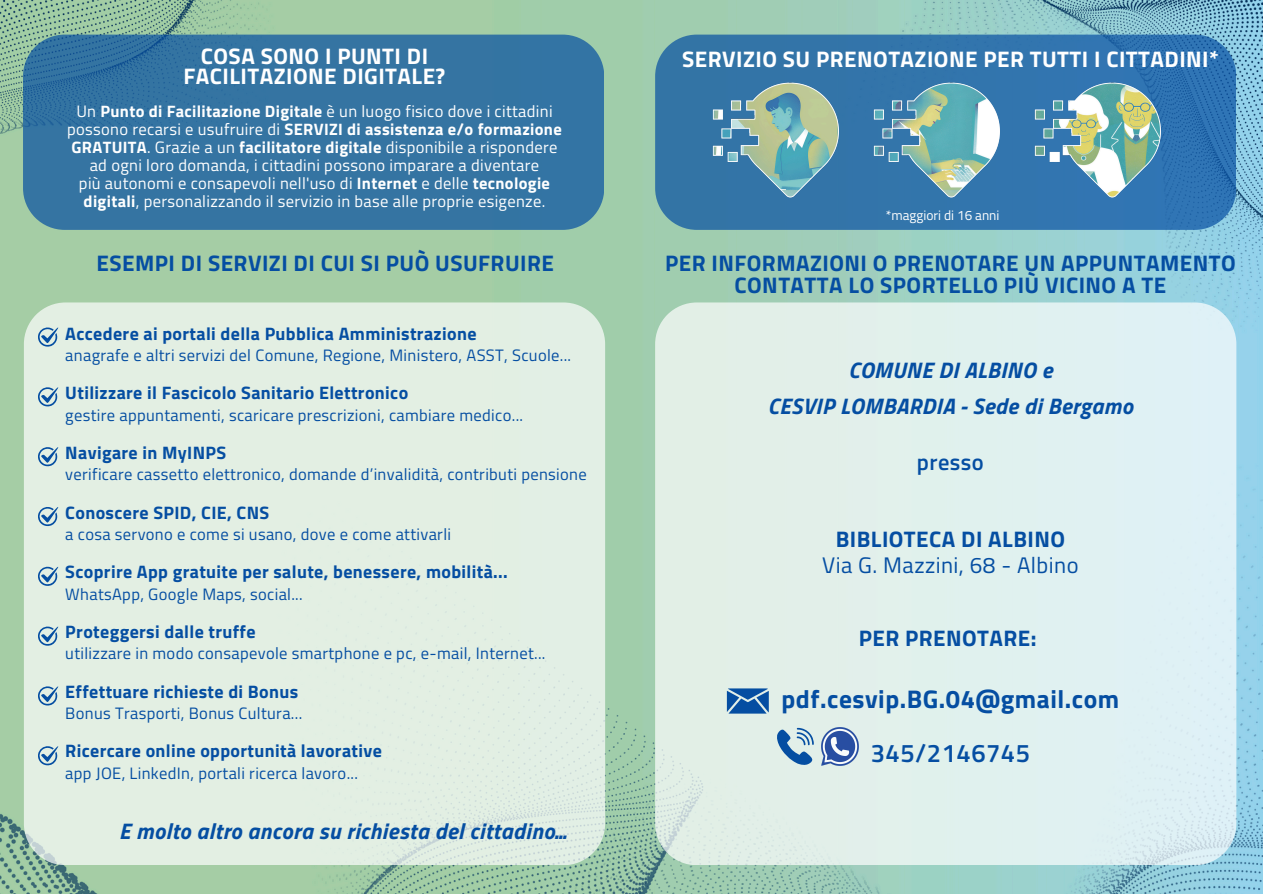
<style>
.page{position:relative;width:1263px;height:894px;background:#fff}
.page>*{position:absolute;margin:0;border:0;box-sizing:border-box;transform-origin:0 0}
.t1{font:700 25.5px "Titillium Web";letter-spacing:.02em;color:#054ea2}
.t2{font:600 25.5px "Titillium Web";letter-spacing:.02em;color:#054ea2}
.t3{font:700 22.5px/22.5px "Titillium Web";letter-spacing:.02em;color:#054ea2;text-align:center}
.t4{font:italic 700 22.5px/36px "Titillium Web";letter-spacing:.02em;color:#054ea2;text-align:center}
.t5{font:700 22.5px/20.2px "Titillium Web";letter-spacing:.02em;color:#fff;text-align:center}
.t6{font:22.5px/25.8px "Titillium Web";letter-spacing:.02em;color:#054ea2;text-align:center}
.t7{font:600 22.5px "Titillium Web";letter-spacing:.02em;color:#054ea2}
.t8{font:700 18px "Titillium Web";letter-spacing:.02em;color:#054ea2}
.t9{font:16.5px "Titillium Web";letter-spacing:.02em;color:#054ea2}
.t10{font:16.5px/18px "Titillium Web";letter-spacing:.02em;color:#fff;text-align:center}
.t11{font:13.5px "Titillium Web";color:#fff}
.s1{font-weight:700}
</style>
<div class="page">
<img style="left:0;top:0;width:1262px;height:893px">
<svg style="left:655px;top:35px;width:581px;height:195px;background:#3375ac"></svg>
<img style="left:713px;top:76px;width:127px;height:127px">
<img style="left:1034px;top:76px;width:127px;height:128px">
<img style="left:874px;top:76px;width:127px;height:128px">
<svg style="left:655px;top:302px;width:581px;height:563px;background:#dfefed"></svg>
<div style="left:24px;top:302px;width:581px;height:563px;background:#e3efe3"></div>
<svg style="left:37px;top:327px;width:21px;height:20px"></svg>
<svg style="left:37px;top:387px;width:21px;height:19px"></svg>
<svg style="left:37px;top:446px;width:21px;height:20px"></svg>
<svg style="left:37px;top:506px;width:21px;height:20px"></svg>
<svg style="left:37px;top:566px;width:21px;height:20px"></svg>
<svg style="left:37px;top:626px;width:21px;height:19px"></svg>
<svg style="left:37px;top:685px;width:21px;height:20px"></svg>
<svg style="left:37px;top:745px;width:21px;height:20px"></svg>
<div style="left:23px;top:35px;width:581px;height:195px;background:#3574a2"></div>
<svg style="left:777px;top:727px;width:37px;height:37px"></svg>
<img style="left:821px;top:727px;width:38px;height:37px">
<svg style="left:727px;top:688px;width:41px;height:25px"></svg>
<p class="t5" style="left:184px;top:45px;width:263px">COSA SONO I PUNTI DI<br>FACILITAZIONE DIGITALE?</p>
<h5 class="t10" style="left:67px;top:101px;width:496px">Un <span class="s1">Punto di Facilitazione Digitale</span> è un luogo fisico dove i cittadini possono recarsi e usufruire di <span class="s1">SERVIZI di assistenza e/o formazione GRATUITA</span>. Grazie a un <span class="s1">facilitatore digitale</span> disponibile a rispondere ad ogni loro domanda, i cittadini possono imparare a diventare<br>più autonomi e consapevoli nell'uso di <span class="s1">Internet</span> e delle <span class="s1">tecnologie digitali</span>, personalizzando il servizio in base alle proprie esigenze.</h5>
<h5 class="t3" style="left:97px;top:251px;width:459px">ESEMPI DI SERVIZI DI CUI SI PUÒ USUFRUIRE</h5>
<p class="t8" style="left:65px;top:319px;width:413px">Accedere ai portali della Pubblica Amministrazione</p>
<p class="t9" style="left:65px;top:342px;width:507px">anagrafe e altri servizi del Comune, Regione, Ministero, ASST, Scuole...</p>
<p class="t8" style="left:65px;top:378px;width:344px">Utilizzare il Fascicolo Sanitario Elettronico</p>
<p class="t9" style="left:65px;top:402px;width:459px">gestire appuntamenti, scaricare prescrizioni, cambiare medico...</p>
<p class="t8" style="left:65px;top:438px;width:163px">Navigare in MyINPS</p>
<p class="t9" style="left:65px;top:461px;width:523px">verificare cassetto elettronico, domande d’invalidità, contributi pensione</p>
<p class="t8" style="left:65px;top:498px;width:206px">Conoscere SPID, CIE, CNS</p>
<p class="t9" style="left:65px;top:521px;width:387px">a cosa servono e come si usano, dove e come attivarli</p>
<h5 class="t8" style="left:65px;top:557px;width:444px">Scoprire App gratuite per salute, benessere, mobilità...</h5>
<h5 class="t9" style="left:65px;top:580px;width:239px">WhatsApp, Google Maps, social...</h5>
<h5 class="t8" style="left:65px;top:617px;width:192px">Proteggersi dalle truffe</h5>
<h5 class="t9" style="left:65px;top:640px;width:482px">utilizzare in modo consapevole smartphone e pc, e-mail, Internet...</h5>
<h5 class="t8" style="left:65px;top:677px;width:234px">Effettuare richieste di Bonus</h5>
<h5 class="t9" style="left:65px;top:700px;width:238px">Bonus Trasporti, Bonus Cultura...</h5>
<p class="t8" style="left:65px;top:736px;width:318px">Ricercare online opportunità lavorative</p>
<h5 class="t9" style="left:65px;top:759px;width:294px">app JOE, LinkedIn, portali ricerca lavoro...</h5>
<h5 class="t4" style="left:119px;top:812px;width:448px">E molto altro ancora su richiesta del cittadino...</h5>
<p class="t5" style="left:682px;top:49px;width:538px">SERVIZIO SU PRENOTAZIONE PER TUTTI I CITTADINI*</p>
<p class="t11" style="left:886px;top:205px;width:115px">*maggiori di 16 anni</p>
<p class="t3" style="left:665px;top:251px;width:572px">PER INFORMAZIONI O PRENOTARE UN APPUNTAMENTO<br>CONTATTA LO SPORTELLO PIÙ VICINO A TE</p>
<p class="t4" style="left:768px;top:351px;width:366px">COMUNE DI ALBINO e<br>CESVIP LOMBARDIA - Sede di Bergamo</p>
<h3 class="t7" style="left:917px;top:444px;width:68px">presso</h3>
<h2 class="t6" style="left:822px;top:525px;width:258px"><span class="s1">BIBLIOTECA DI ALBINO<br></span>Via G. Mazzini, 68 - Albino</h2>
<p class="t3" style="left:859px;top:626px;width:179px">PER PRENOTARE:</p>
<p class="t1" style="left:782px;top:678px;width:339px">pdf.cesvip.BG.04@gmail.com</p>
<p class="t2" style="left:871px;top:732px;width:161px">345/2146745</p>
</div>
